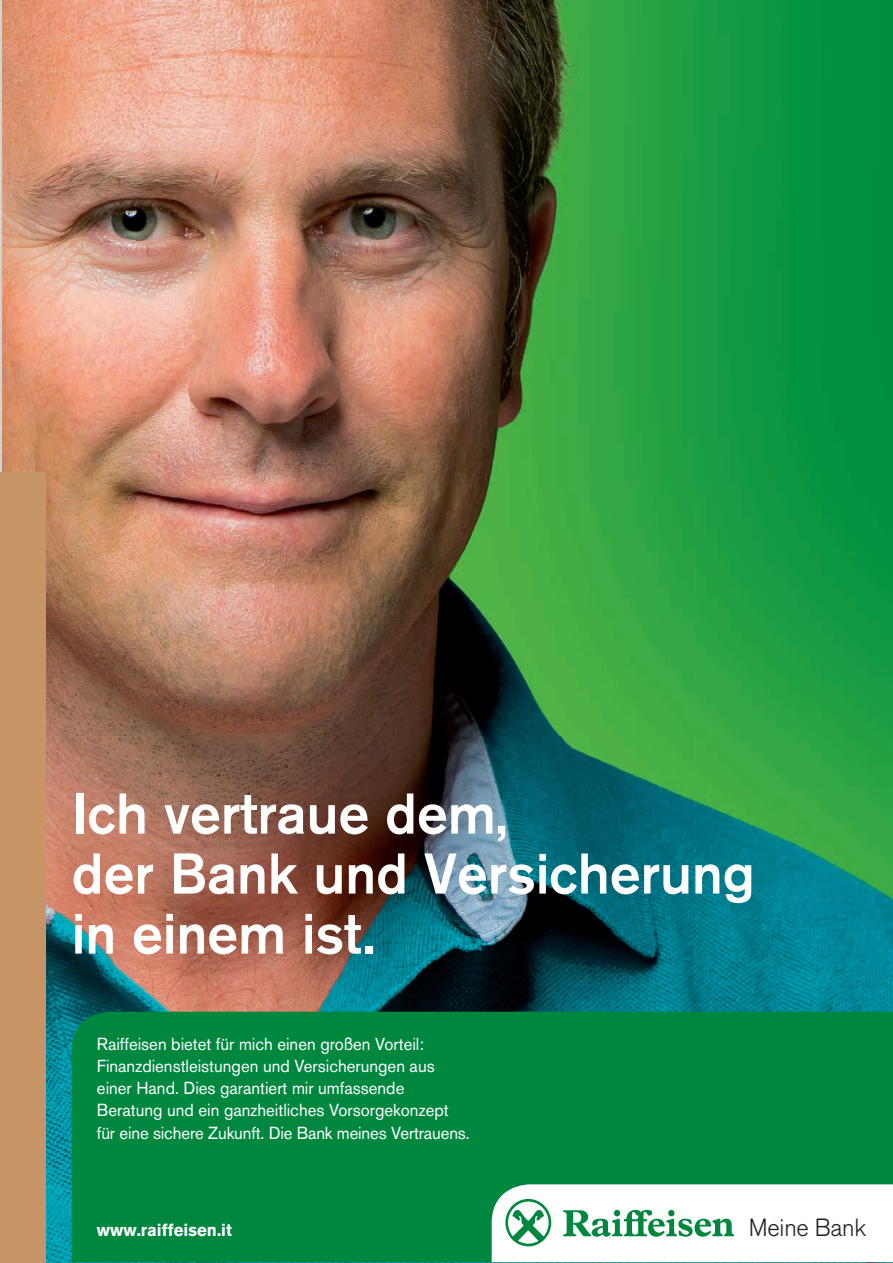
<style>
.page{position:relative;width:893px;height:1263px;background:#fff}
.page>*{position:absolute;margin:0;border:0;box-sizing:border-box;transform-origin:0 0}
.t1{font:500 56.85px/60px "Akzidenz Grotesk BQ";color:#fff;scale:.96 1}
.t2{font:300 24.75px "Akzidenz Grotesk BQ";letter-spacing:-.01em;color:#231f20;scale:.96 1}
.t3{font:17.4px/22px "Akzidenz Grotesk BQ";color:#fff;scale:.96 1}
.t4{font:700 17.4px "Akzidenz Grotesk BQ";color:#fff;scale:.96 1}
</style>
<div class="page">
<img style="left:3px;top:0;width:890px;height:1263px">
<div style="left:72px;top:1012px;width:821px;height:250px;background:#00873f"></div>
<svg style="left:492px;top:1184px;width:401px;height:79px"></svg>
<div style="left:0;top:472px;width:45px;height:791px;background:#c79466"></div>
<h1 class="t1" style="left:72px;top:782px;width:713px">Ich vertraue dem,<br>der Bank und Versicherung in einem ist.</h1>
<p class="t3" style="left:97px;top:1033px;width:390px">Raiffeisen bietet für mich einen großen Vorteil:<br>Finanzdienstleistungen und Versicherungen aus einer Hand. Dies garantiert mir umfassende Beratung und ein ganzheitliches Vorsorgekonzept für eine sichere Zukunft. Die Bank meines Vertrauens.</p>
<p class="t4" style="left:97px;top:1220px;width:142px">www.raiffeisen.it</p>
<h2 class="t2" style="left:749px;top:1214px;width:124px">Meine Bank</h2>
</div>
